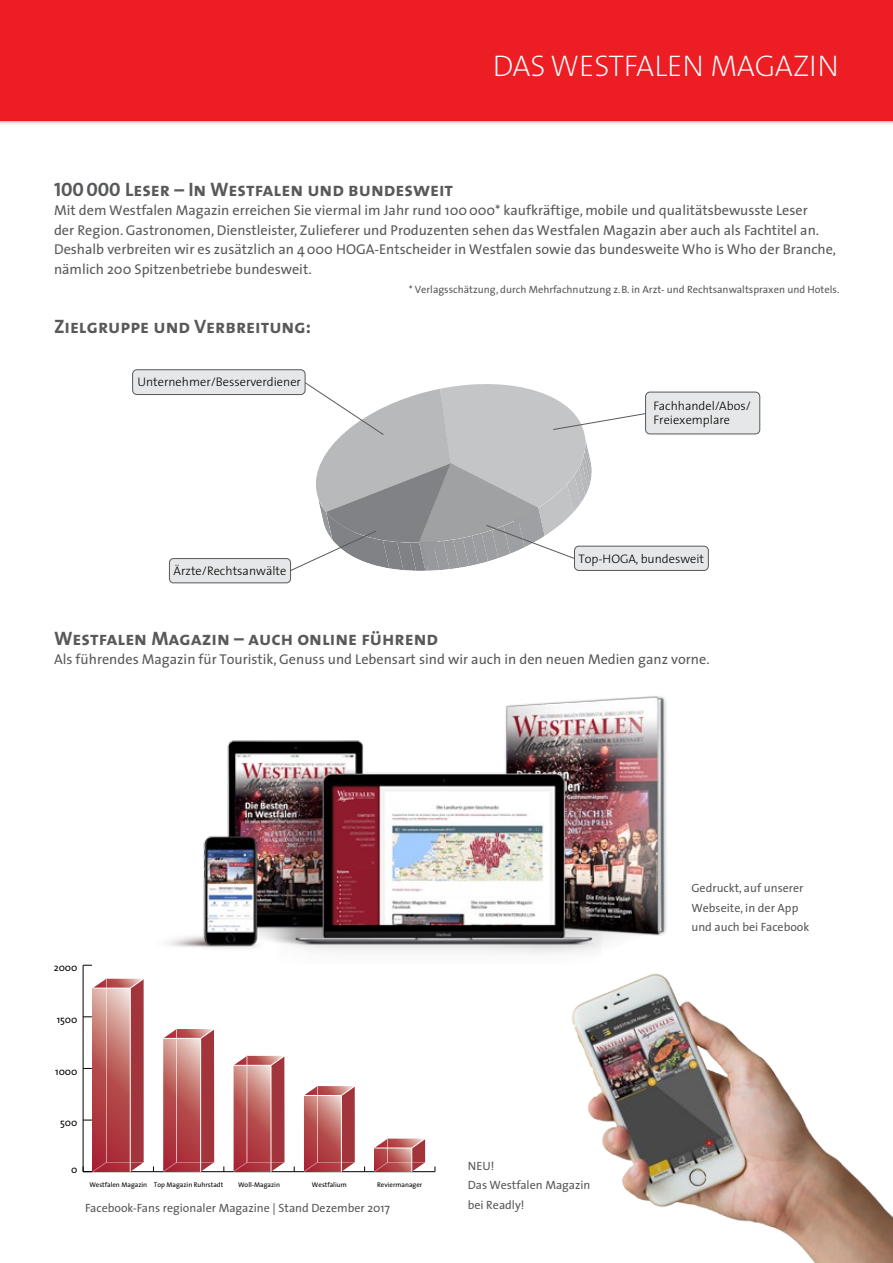
<style>
.page{position:relative;width:893px;height:1263px;background:#fff}
.page>*{position:absolute;margin:0;border:0;box-sizing:border-box;transform-origin:0 0}
.t1{font:200 30px "The Sans 2";letter-spacing:-.005em;color:#fff}
.t2{font:19.5px "The Sans 7 Bold Caps";color:#58595b}
.t3{font:14.25px/19.5px "The Sans 5";color:#58595b}
.t4{font:300 12.45px/14.9px "The Sans 3";color:#000}
.t5{font:12px/19.5px "The Sans 5";color:#58595b}
.t6{font:10.5px "The Sans 5";color:#58595b}
.t7{font:10.35px "The Sans 5";color:#000}
.t8{font:6.9px "The Sans 5";color:#000}
</style>
<div class="page">
<div style="left:0;top:0;width:893px;height:125px;background:#000;opacity:.4"></div>
<div style="left:0;top:0;width:893px;height:121px;background:#ed1d24"></div>
<img style="left:505px;top:696px;width:162px;height:247px">
<img style="left:168px;top:737px;width:434px;height:217px">
<div style="left:646px;top:392px;width:114px;height:42px;background:#e6e7e8;border-radius:4px"></div>
<div style="left:645px;top:392px;width:115px;height:42px;border:1px solid #58595b;border-radius:4px"></div>
<div style="left:169px;top:558px;width:122px;height:25px;background:#e6e7e8;border-radius:4px"></div>
<div style="left:169px;top:558px;width:122px;height:25px;border:1px solid #58595b;border-radius:4px"></div>
<div style="left:133px;top:370px;width:172px;height:24px;background:#e6e7e8;border-radius:4px"></div>
<div style="left:132px;top:369px;width:174px;height:26px;border:1px solid #58595b;border-radius:4px"></div>
<svg style="left:290px;top:382px;width:357px;height:189px"></svg>
<div style="left:574px;top:546px;width:134px;height:24px;background:#e6e7e8;border-radius:4px"></div>
<div style="left:574px;top:546px;width:135px;height:25px;border:1px solid #58595b;border-radius:4px"></div>
<hr style="left:83px;top:1171px;width:352px;height:1px;background:#000">
<hr style="left:83px;top:965px;width:1px;height:207px;background:#000">
<svg style="left:83px;top:978px;width:61px;height:194px;background:#c17475"></svg>
<svg style="left:163px;top:1029px;width:51px;height:143px;background:#ba5f60"></svg>
<svg style="left:234px;top:1056px;width:51px;height:116px;background:#ba6061"></svg>
<svg style="left:304px;top:1086px;width:51px;height:86px;background:#ba5f61"></svg>
<svg style="left:374px;top:1138px;width:51px;height:34px;background:#bf6c6d"></svg>
<img style="left:571px;top:973px;width:322px;height:290px">
<h1 class="t1" style="left:493px;top:41px;width:348px">DAS WESTFALEN MAGAZIN</h1>
<h2 class="t2" style="left:54px;top:173px;width:401px">100000 Leser – In Westfalen und bundesweit</h2>
<p class="t3" style="left:54px;top:200px;width:784px">Mit dem Westfalen Magazin erreichen Sie viermal im Jahr rund 100000* kaufkräftige, mobile und qualitätsbewusste Leser<br>der Region. Gastronomen, Dienstleister, Zulieferer und Produzenten sehen das Westfalen Magazin aber auch als Fachtitel an.<br>Deshalb verbreiten wir es zusätzlich an 4000 HOGA-Entscheider in Westfalen sowie das bundesweite Who is Who der Branche, nämlich 200 Spitzenbetriebe bundesweit.</p>
<p class="t6" style="left:409px;top:281px;width:432px">* Verlagsschätzung, durch Mehrfachnutzung z.B. in Arzt- und Rechtsanwaltspraxen und Hotels.</p>
<h2 class="t2" style="left:54px;top:310px;width:259px">Zielgruppe und Verbreitung:</h2>
<p class="t4" style="left:137px;top:374px;width:165px">Unternehmer/Besserverdiener</p>
<p class="t4" style="left:174px;top:563px;width:114px">Ärzte/Rechtsanwälte</p>
<p class="t4" style="left:653px;top:397px;width:99px">Fachhandel/Abos/<br>Freiexemplare</p>
<p class="t4" style="left:578px;top:550px;width:127px">Top-HOGA, bundesweit</p>
<h2 class="t2" style="left:54px;top:622px;width:386px">Westfalen Magazin – auch online führend</h2>
<p class="t3" style="left:54px;top:649px;width:657px">Als führendes Magazin für Touristik, Genuss und Lebensart sind wir auch in den neuen Medien ganz vorne.</p>
<p class="t7" style="left:54px;top:959px;width:25px">2000</p>
<p class="t7" style="left:57px;top:1011px;width:22px">1500</p>
<p class="t7" style="left:55px;top:1062px;width:24px">1000</p>
<p class="t7" style="left:60px;top:1114px;width:19px">500</p>
<p class="t7" style="left:71px;top:1161px;width:8px">0</p>
<p class="t8" style="left:89px;top:1179px;width:135px">Westfalen Magazin Top Magazin Ruhrstadt</p>
<p class="t8" style="left:238px;top:1179px;width:43px">Woll-Magazin</p>
<p class="t8" style="left:312px;top:1179px;width:36px">Westfalium</p>
<p class="t8" style="left:377px;top:1179px;width:47px">Reviermanager</p>
<p class="t5" style="left:85px;top:1198px;width:307px">Facebook-Fans regionaler Magazine | Stand Dezember 2017</p>
<p class="t5" style="left:468px;top:1156px;width:124px">NEU!<br>Das Westfalen Magazin bei Readly!</p>
<p class="t5" style="left:691px;top:878px;width:119px">Gedruckt, auf unserer<br>Webseite, in der App und auch bei Facebook</p>
</div>
